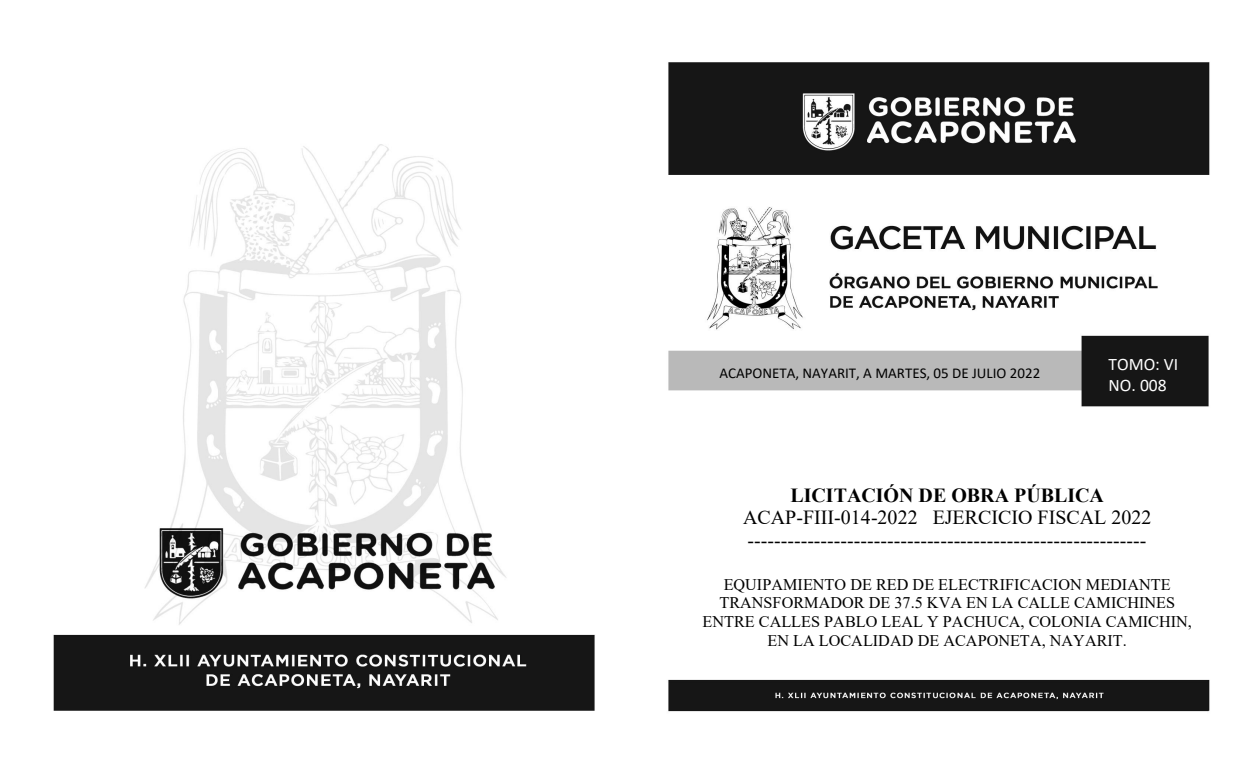
<style>
.page{position:relative;width:1260px;height:765px;background:#fff}
.page>*{position:absolute;margin:0;border:0;box-sizing:border-box;transform-origin:0 0}
.t1{font:20px/23px "Times New Roman";color:#000}
.t2{font:700 20px "Times New Roman";color:#000}
.t3{font:17.62px "Calibri";color:#fff}
.t4{font:17.5px "Calibri";color:#fff}
.t5{font:16.25px/18.9px "Times New Roman";color:#000;text-align:center}
.t6{font:15px "Calibri";color:#000}
</style>
<div class="page">
<img style="left:53px;top:62px;width:1157px;height:650px">
<div style="left:1099px;top:353px;width:111px;height:43px;background:#161616"></div>
<div style="left:683px;top:364px;width:394px;height:24px;background:#b9b9b9"></div>
<img style="left:683px;top:446px;width:527px;height:240px">
<p class="t6" style="left:719px;top:363px;width:322px">ACAPONETA, NAYARIT, A MARTES, 05 DE JULIO 2022</p>
<p class="t4" style="left:1109px;top:352px;width:71px">TOMO: VI</p>
<p class="t3" style="left:1109px;top:373px;width:59px">NO. 008</p>
<p class="t2" style="left:790px;top:481px;width:315px">LICITACIÓN DE OBRA PÚBLICA</p>
<p class="t1" style="left:743px;top:505px;width:410px">ACAP-FIII-014-2022 EJERCICIO FISCAL 2022 ------------------------------------------------------------</p>
<p class="t5" style="left:703px;top:574px;width:491px">EQUIPAMIENTO DE RED DE ELECTRIFICACION MEDIANTE TRANSFORMADOR DE 37.5 KVA EN LA CALLE CAMICHINES ENTRE CALLES PABLO LEAL Y PACHUCA, COLONIA CAMICHIN, EN LA LOCALIDAD DE ACAPONETA, NAYARIT.</p>
</div>
